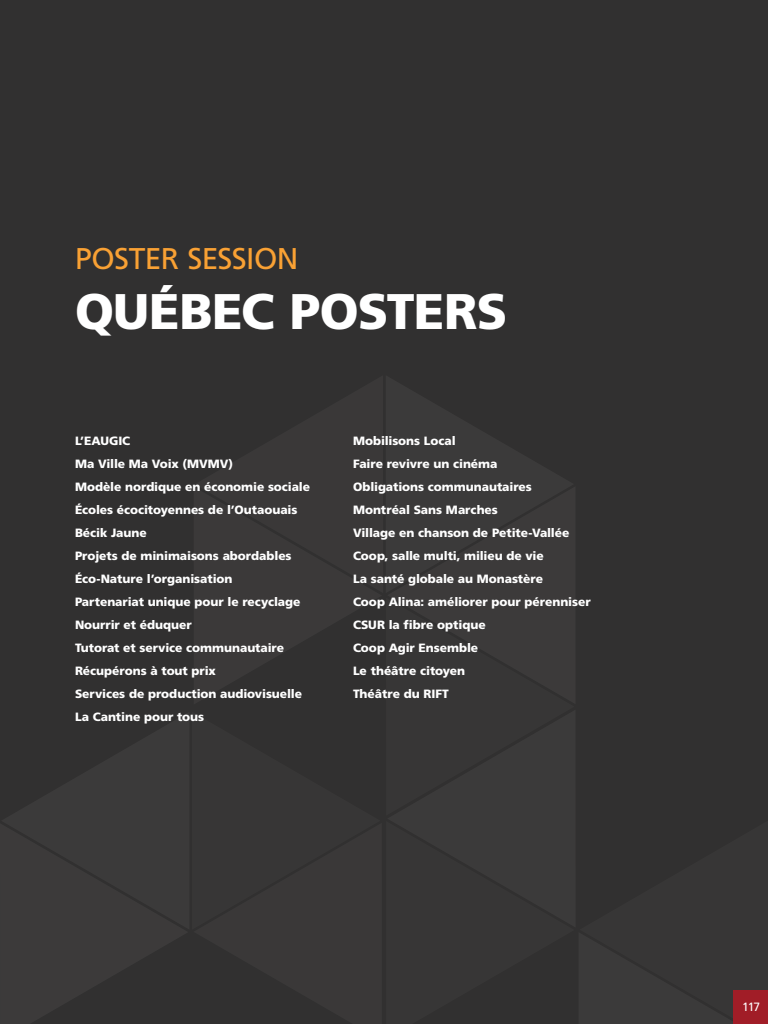
<style>
.page{position:relative;width:768px;height:1024px;background:#313030}
.page>*{position:absolute;margin:0;border:0;box-sizing:border-box;transform-origin:0 0}
.t1{font:900 50px "Frutiger LT Std";letter-spacing:-.015em;color:#fff}
.t2{font:30px "Frutiger LT Std";letter-spacing:-.02em;color:#f9a134}
.t3{font:900 12px/23px "Frutiger LT Std";letter-spacing:-.005em;color:#fff}
.t4{font:12px "Frutiger LT Std";color:#fff}
</style>
<div class="page">
<svg style="left:0;top:824px;width:186px;height:200px;fill:#3c3a3a"></svg>
<div style="left:389px;top:488px;width:186px;height:215px;background:#3c3a3a"></div>
<div style="left:389px;top:488px;width:185px;height:105px;background:#3b3a3a"></div>
<div style="left:734px;top:990px;width:34px;height:34px;background:#a11d27"></div>
<h2 class="t2" style="left:75px;top:241px;width:225px">POSTER SESSION</h2>
<h1 class="t1" style="left:75px;top:281px;width:434px">QUÉBEC POSTERS</h1>
<p class="t3" style="left:75px;top:430px;width:116px">L’EAUGIC<br>Ma Ville Ma Voix (MVMV</p>
<p class="t3" style="left:75px;top:453px;width:237px;text-indent:154px">)<br>Modèle nordique en économie sociale<br>Écoles écocitoyennes de l’Outaouais<br>Bécik Jaune<br>Projets de minimaisons abordables<br>Éco-Nature l’organisation<br>Partenariat unique pour le recyclage<br>Nourrir et éduquer<br>Tutorat et service communautaire<br>Récupérons à tout prix<br>Services de production audiovisuelle<br>La Cantine pour tous</p>
<p class="t3" style="left:353px;top:430px;width:239px">Mobilisons Local<br>Faire revivre un cinéma<br>Obligations communautaires<br>Montréal Sans Marches<br>Village en chanson de Petite-Vallée<br>Coop, salle multi, milieu de vie<br>La santé globale au Monastère<br>Coop Alina: améliorer pour pérenniser<br>CSUR la fibre optique<br>Coop Agir Ensemble<br>Le théâtre citoyen<br>Théâtre du RIFT</p>
<p class="t4" style="left:742px;top:1000px;width:19px">117</p>
</div>
